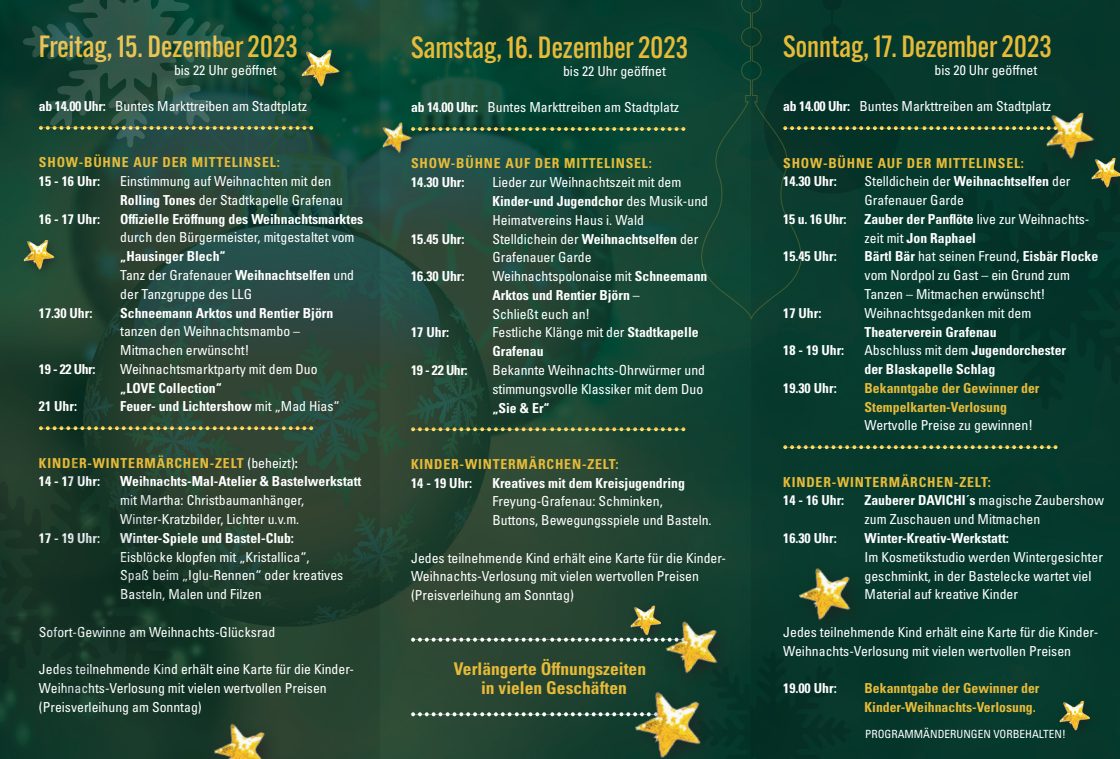
<style>
.page{position:relative;width:1120px;height:759px;background:#fff}
.page>*{position:absolute;margin:0;border:0;box-sizing:border-box;transform-origin:0 0}
.t1{font:500 30px "Alternate Gothic ATF";color:#e7bb39}
.t2{font:700 condensed 17.5px/18.8px "Univers LT Pro";color:#e7bb39;text-align:center}
.t3{font:condensed 13.75px/18.8px "Univers LT Pro";color:#fff}
.t4{font:700 condensed 13.75px/18.8px "Univers LT Pro";color:#fff}
.t5{font:700 condensed 13.75px/18.8px "Univers LT Pro";letter-spacing:.06em;color:#e7bb39}
.t6{font:700 condensed 13.75px/18.8px "Univers LT Pro";color:#e7bb39}
.t7{font:condensed 11.25px "Univers LT Pro";color:#fff}
.s1{font-weight:700}
.s2{font-weight:400}
.s3{font-weight:400;color:#fff}
.s4{color:#fff}
</style>
<div class="page">
<img style="left:379px;top:0;width:372px;height:758px">
<svg style="left:0;top:0;width:379px;height:758px;background:#234434"></svg>
<div style="left:751px;top:0;width:369px;height:758px;background:#06392d"></div>
<svg style="left:39px;top:426px;width:270px;height:4px"></svg>
<div style="left:295px;top:43px;width:57px;height:56px;background:#231f20;opacity:.75"></div>
<img style="left:309px;top:49px;width:31px;height:38px">
<div style="left:205px;top:715px;width:78px;height:43px;background:#231f20;opacity:.75"></div>
<img style="left:211px;top:718px;width:65px;height:40px">
<img style="left:799px;top:568px;width:52px;height:53px">
<div style="left:378px;top:117px;width:44px;height:46px;background:#231f20;opacity:.75"></div>
<img style="left:379px;top:121px;width:35px;height:35px">
<img style="left:1059px;top:700px;width:31px;height:30px">
<img style="left:1110px;top:158px;width:6px;height:3px">
<div style="left:19px;top:235px;width:45px;height:44px;background:#254e36"></div>
<img style="left:23px;top:240px;width:31px;height:30px">
<svg style="left:23px;top:0;width:286px;height:148px;background:#204d3e"></svg>
<svg style="left:717px;top:650px;width:114px;height:108px"></svg>
<svg style="left:0;top:457px;width:195px;height:249px;background:#173526"></svg>
<svg style="left:1056px;top:161px;width:64px;height:91px"></svg>
<svg style="left:411px;top:127px;width:270px;height:4px"></svg>
<svg style="left:411px;top:427px;width:270px;height:4px"></svg>
<svg style="left:411px;top:637px;width:215px;height:4px"></svg>
<svg style="left:411px;top:712px;width:216px;height:4px"></svg>
<div style="left:627px;top:684px;width:90px;height:74px;background:#0b382b"></div>
<img style="left:628px;top:685px;width:74px;height:73px">
<div style="left:626px;top:600px;width:45px;height:44px;background:#231f20;opacity:.75"></div>
<img style="left:630px;top:605px;width:31px;height:30px">
<div style="left:1038px;top:104px;width:72px;height:71px;background:#231f20;opacity:.75"></div>
<img style="left:1053px;top:112px;width:42px;height:48px">
<div style="left:657px;top:612px;width:78px;height:79px;background:#0f3b2d"></div>
<img style="left:660px;top:621px;width:66px;height:54px">
<svg style="left:701px;top:0;width:352px;height:320px"></svg>
<svg style="left:783px;top:445px;width:270px;height:4px"></svg>
<h1 class="t1" style="left:39px;top:28px;width:260px">Freitag, 15. Dezember 2023</h1>
<p class="t3" style="left:174px;top:60px;width:104px">bis 22 Uhr geöffnet</p>
<p class="t3" style="left:39px;top:96px;width:269px"><span class="s1">ab 14.00 Uhr:</span> Buntes Markttreiben am Stadtplatz</p>
<p class="t5" style="left:39px;top:153px;width:242px">SHOW-BÜHNE AUF DER MITTELINSEL:</p>
<p class="t4" style="left:39px;top:171px;width:63px">15 - 16 Uhr:</p>
<p class="t3" style="left:120px;top:171px;width:224px">Einstimmung auf Weihnachten mit den<br><span class="s1">Rolling Tones</span> der Stadtkapelle Grafenau</p>
<p class="t4" style="left:39px;top:209px;width:63px">16 - 17 Uhr:</p>
<p class="t4" style="left:120px;top:209px;width:245px">Offizielle Eröffnung des Weihnachtsmarktes</p>
<p class="t3" style="left:120px;top:228px;width:236px">durch den Bürgermeister, mitgestaltet vom</p>
<p class="t3" style="left:120px;top:246px;width:235px"><span class="s1">„Hausinger Blech“<br></span>Tanz der Grafenauer <span class="s1">Weihnachtselfen</span> und der Tanzgruppe des LLG</p>
<p class="t4" style="left:39px;top:303px;width:55px">17.30 Uhr:</p>
<p class="t4" style="left:120px;top:303px;width:215px">Schneemann Arktos und Rentier Björn</p>
<p class="t3" style="left:120px;top:321px;width:181px">tanzen den Weihnachtsmambo –<br>Mitmachen erwünscht!</p>
<p class="t4" style="left:39px;top:359px;width:58px">19 - 22 Uhr:</p>
<p class="t3" style="left:120px;top:359px;width:199px">Weihnachtsmarktparty mit dem Duo</p>
<p class="t4" style="left:120px;top:378px;width:103px">„LOVE Collection“</p>
<p class="t4" style="left:39px;top:397px;width:40px">21 Uhr:</p>
<p class="t4" style="left:120px;top:397px;width:221px">Feuer- und Lichtershow <span class="s2">mit „Mad Hias“</span></p>
<p class="t5" style="left:39px;top:453px;width:260px">KINDER-WINTERMÄRCHEN-ZELT <span class="s3">(beheizt)</span><span class="s4">:<br>14 - 17 Uhr:</span></p>
<p class="t4" style="left:120px;top:471px;width:243px">Weihnachts-Mal-Atelier &amp; Bastelwerkstatt</p>
<p class="t3" style="left:120px;top:490px;width:185px">mit Martha: Christbaumanhänger,<br>Winter-Kratzbilder, Lichter u.v.m.</p>
<p class="t4" style="left:39px;top:528px;width:63px">17 - 19 Uhr:</p>
<p class="t4" style="left:120px;top:528px;width:175px">Winter-Spiele und Bastel-Club:</p>
<p class="t3" style="left:120px;top:546px;width:225px">Eisblöcke klopfen mit „Kristallica“,<br>Spaß beim „Iglu-Rennen“ oder kreatives<br>Basteln, Malen und Filzen</p>
<p class="t3" style="left:39px;top:621px;width:238px">Sofort-Gewinne am Weihnachts-Glücksrad</p>
<p class="t3" style="left:39px;top:659px;width:316px">Jedes teilnehmende Kind erhält eine Karte für die Kinder-<br>Weihnachts-Verlosung mit vielen wertvollen Preisen (Preisverleihung am Sonntag)</p>
<h1 class="t1" style="left:411px;top:29px;width:279px">Samstag, 16. Dezember 2023</h1>
<p class="t3" style="left:563px;top:61px;width:104px">bis 22 Uhr geöffnet</p>
<p class="t3" style="left:411px;top:97px;width:269px"><span class="s1">ab 14.00 Uhr:</span> Buntes Markttreiben am Stadtplatz</p>
<p class="t5" style="left:411px;top:154px;width:242px">SHOW-BÜHNE AUF DER MITTELINSEL:</p>
<p class="t4" style="left:411px;top:173px;width:55px">14.30 Uhr:</p>
<p class="t3" style="left:492px;top:172px;width:217px">Lieder zur Weihnachtszeit mit dem<br><span class="s1">Kinder-und Jugendchor</span> des Musik-und<br>Heimatvereins Haus i. Wald</p>
<p class="t4" style="left:411px;top:229px;width:55px">15.45 Uhr:</p>
<p class="t3" style="left:492px;top:229px;width:207px">Stelldichein der <span class="s1">Weihnachtselfen</span> der<br>Grafenauer Garde</p>
<p class="t4" style="left:411px;top:266px;width:55px">16.30 Uhr:</p>
<p class="t3" style="left:492px;top:266px;width:216px">Weihnachtspolonaise mit <span class="s1">Schneemann<br>Arktos und Rentier Björn</span> –<br>Schließt euch an!</p>
<p class="t4" style="left:411px;top:323px;width:40px">17 Uhr:</p>
<p class="t3" style="left:492px;top:322px;width:208px">Festliche Klänge mit der <span class="s1">Stadtkapelle<br>Grafenau</span></p>
<p class="t4" style="left:411px;top:360px;width:58px">19 - 22 Uhr:</p>
<p class="t3" style="left:492px;top:360px;width:214px">Bekannte Weihnachts-Ohrwürmer und stimmungsvolle Klassiker mit dem Duo</p>
<p class="t4" style="left:492px;top:398px;width:59px">„Sie &amp; Er“</p>
<p class="t5" style="left:411px;top:454px;width:209px">KINDER-WINTERMÄRCHEN-ZELT:</p>
<p class="t4" style="left:411px;top:473px;width:63px">14 - 19 Uhr:</p>
<p class="t4" style="left:492px;top:473px;width:194px">Kreatives mit dem Kreisjugendring</p>
<p class="t3" style="left:492px;top:491px;width:221px">Freyung-Grafenau: Schminken,<br>Buttons, Bewegungsspiele und Basteln.</p>
<p class="t3" style="left:411px;top:547px;width:316px">Jedes teilnehmende Kind erhält eine Karte für die Kinder-<br>Weihnachts-Verlosung mit vielen wertvollen Preisen (Preisverleihung am Sonntag)</p>
<p class="t2" style="left:454px;top:659px;width:194px">Verlängerte Öffnungszeiten in vielen Geschäften</p>
<h1 class="t1" style="left:783px;top:28px;width:270px">Sonntag, 17. Dezember 2023</h1>
<p class="t3" style="left:934px;top:60px;width:104px">bis 20 Uhr geöffnet</p>
<p class="t3" style="left:783px;top:97px;width:269px"><span class="s1">ab 14.00 Uhr:</span> Buntes Markttreiben am Stadtplatz</p>
<p class="t5" style="left:783px;top:153px;width:242px">SHOW-BÜHNE AUF DER MITTELINSEL:</p>
<p class="t4" style="left:783px;top:172px;width:55px">14.30 Uhr:</p>
<p class="t3" style="left:864px;top:172px;width:207px">Stelldichein der <span class="s1">Weihnachtselfen</span> der<br>Grafenauer Garde</p>
<p class="t4" style="left:783px;top:209px;width:65px">15 u. 16 Uhr:</p>
<p class="t4" style="left:864px;top:209px;width:226px">Zauber der Panflöte <span class="s2">live zur Weihnachts&shy;zeit mit</span> Jon Raphael</p>
<p class="t4" style="left:783px;top:247px;width:55px">15.45 Uhr:</p>
<p class="t3" style="left:864px;top:247px;width:235px"><span class="s1">Bärtl Bär</span> hat seinen Freund, <span class="s1">Eisbär Flocke </span>vom Nordpol zu Gast – ein Grund zum<br>Tanzen – Mitmachen erwünscht!</p>
<p class="t4" style="left:783px;top:303px;width:40px">17 Uhr:</p>
<p class="t3" style="left:864px;top:303px;width:168px">Weihnachtsgedanken mit dem</p>
<p class="t4" style="left:864px;top:322px;width:134px">Theaterverein Grafenau</p>
<p class="t4" style="left:783px;top:341px;width:63px">18 - 19 Uhr:</p>
<p class="t4" style="left:864px;top:341px;width:203px"><span class="s2">Abschluss mit dem</span> Jugendorchester der Blaskapelle Schlag</p>
<p class="t4" style="left:783px;top:378px;width:55px">19.30 Uhr:</p>
<p class="t6" style="left:864px;top:378px;width:176px">Bekanntgabe der Gewinner der<br>Stempelkarten-Verlosung</p>
<p class="t3" style="left:864px;top:415px;width:170px">Wertvolle Preise zu gewinnen!</p>
<p class="t5" style="left:783px;top:472px;width:209px">KINDER-WINTERMÄRCHEN-ZELT:</p>
<p class="t4" style="left:783px;top:490px;width:63px">14 - 16 Uhr:</p>
<p class="t3" style="left:864px;top:490px;width:241px"><span class="s1">Zauberer DAVICHI´s</span> magische Zaubershow zum Zuschauen und Mitmachen</p>
<p class="t4" style="left:783px;top:528px;width:55px">16.30 Uhr:</p>
<p class="t4" style="left:864px;top:528px;width:146px">Winter-Kreativ-Werkstatt:</p>
<p class="t3" style="left:864px;top:547px;width:240px">Im Kosmetikstudio werden Wintergesichter geschminkt, in der Bastelecke wartet viel<br>Material auf kreative Kinder</p>
<p class="t3" style="left:783px;top:622px;width:316px">Jedes teilnehmende Kind erhält eine Karte für die Kinder-<br>Weihnachts-Verlosung mit vielen wertvollen Preisen</p>
<p class="t4" style="left:783px;top:678px;width:55px">19.00 Uhr:</p>
<p class="t6" style="left:864px;top:678px;width:176px">Bekanntgabe der Gewinner der<br>Kinder-Weihnachts-Verlosung.</p>
<p class="t7" style="left:865px;top:726px;width:202px">PROGRAMMÄNDERUNGEN VORBEHALTEN!</p>
</div>
